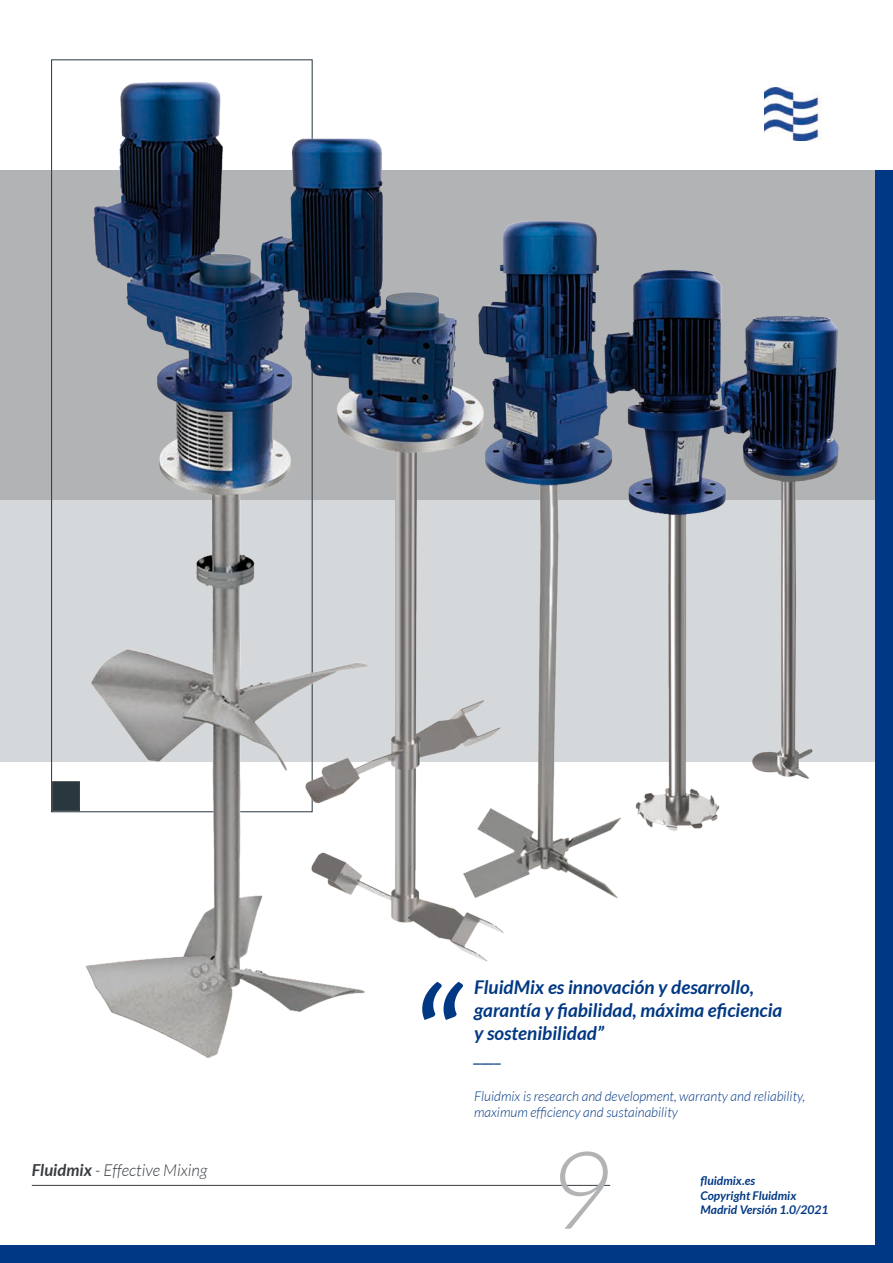
<style>
.page{position:relative;width:893px;height:1263px;background:#fff}
.page>*{position:absolute;margin:0;border:0;box-sizing:border-box;transform-origin:0 0}
.t1{font:italic 150px "Lato";color:#003883}
.t2{font:italic 300 108px "Lato";color:#b1b3b4}
.t3{font:italic 700 18.9px/22.6px "Lato";color:#003883}
.t4{font:italic 18.9px "Lato";color:#003883}
.t5{font:italic 300 16.5px "Lato";color:#383c40}
.t6{font:italic 300 13.5px/16.2px "Lato";color:#003883}
.t7{font:italic 700 12px/14.4px "Lato";color:#003883}
.s1{font-weight:700}
</style>
<div class="page">
<div style="left:0;top:170px;width:893px;height:330px;background:#b1b3b4"></div>
<div style="left:0;top:500px;width:893px;height:261px;background:#d5d8da"></div>
<div style="left:52px;top:781px;width:28px;height:30px;background:#29373f;border:1px solid #383c40"></div>
<div style="left:876px;top:170px;width:17px;height:1093px;background:#003883"></div>
<div style="left:0;top:1246px;width:893px;height:17px;background:#003883"></div>
<hr style="left:32px;top:1185px;width:578px;height:1px;background:#383c40">
<img style="left:78px;top:59px;width:765px;height:999px">
<p class="t5" style="left:32px;top:1161px;width:177px"><span class="s1">Fluidmix</span> - Effective Mixing</p>
<h1 class="t1" style="left:408px;top:958px;width:52px">“</h1>
<h3 class="t3" style="left:474px;top:976px;width:310px">FluidMix es innovación y desarrollo, garantía y fiabilidad, máxima eficiencia y sostenibilidad”</h3>
<h3 class="t4" style="left:474px;top:1045px;width:29px">____</h3>
<p class="t6" style="left:474px;top:1089px;width:332px">Fluidmix is research and development, warranty and reliability, maximum efficiency and sustainability</p>
<h2 class="t2" style="left:548px;top:1132px;width:64px">9</h2>
<p class="t7" style="left:701px;top:1174px;width:129px">fluidmix.es<br>Copyright Fluidmix<br>Madrid Versión 1.0/2021</p>
</div>
